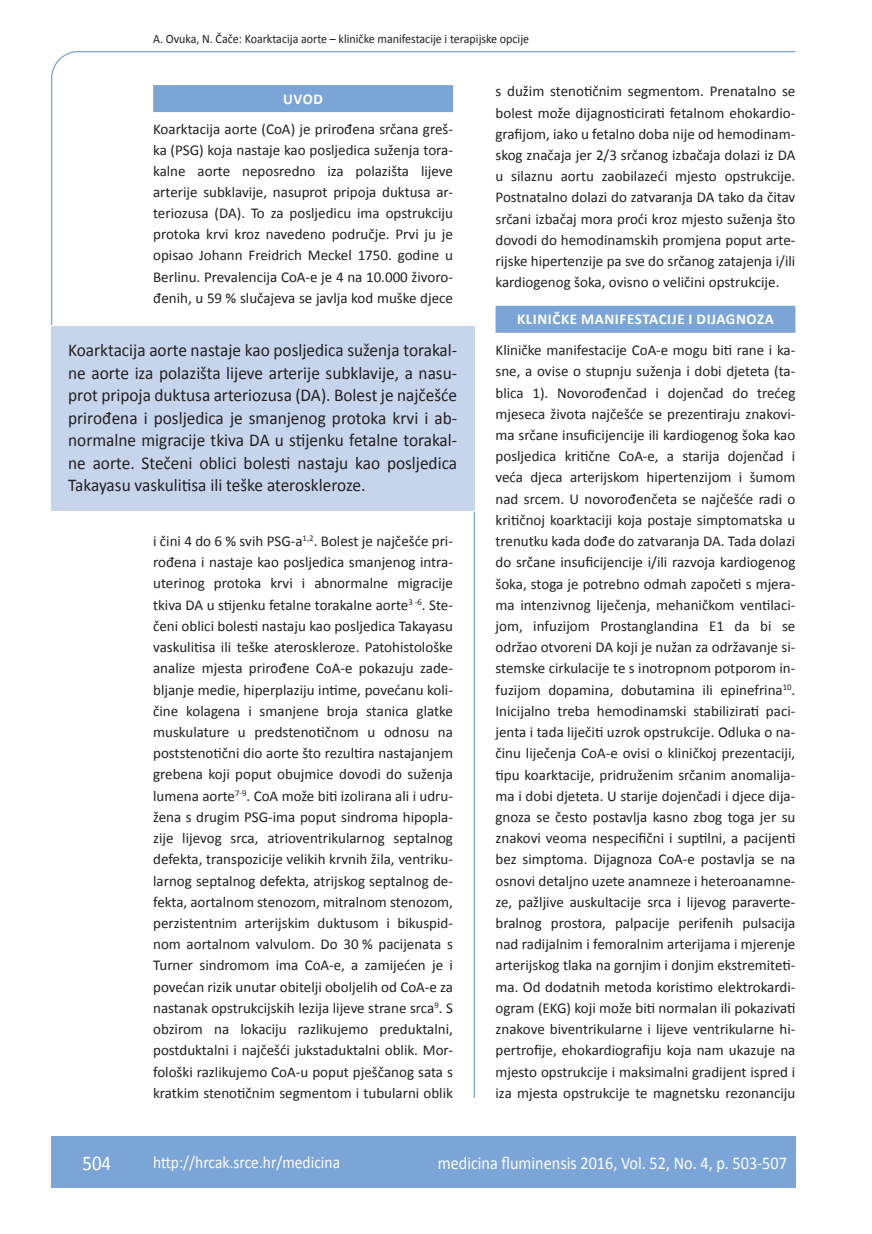
<style>
.page{position:relative;width:872px;height:1234px;background:#fff}
.page>*{position:absolute;margin:0;border:0;box-sizing:border-box;transform-origin:0 0}
.t1{font:21px "Calibri";color:#fff;scale:.9 1}
.t2{font:18px/22.5px "Calibri";color:#231f20;text-align:justify;scale:.96 1}
.t3{font:18px "Calibri";color:#fff;scale:.9 1}
.t4{font:17.25px "Calibri";color:#fff;scale:.9 1}
.t5{font:15px/21.1px "Calibri";color:#231f20;text-align:justify}
.t6{font:700 15px "Calibri";letter-spacing:.04em;color:#fff}
.t7{font:12.75px "Calibri";color:#231f20;scale:.94 1}
</style>
<div class="page">
<svg style="left:51px;top:51px;width:745px;height:275px"></svg>
<hr style="left:473px;top:512px;width:2px;height:585px;background:#7ca5d7">
<div style="left:51px;top:1135px;width:744px;height:51px;background:#7ca5d7"></div>
<div style="left:153px;top:85px;width:300px;height:27px;background:#7ca5d7"></div>
<div style="left:495px;top:306px;width:300px;height:27px;background:#7ca5d7"></div>
<div style="left:51px;top:325px;width:423px;height:185px;background:#c6d5ec"></div>
<p class="t7" style="left:153px;top:30px;width:401px">A. Ovuka, N. Čače: Koarktacija aorte – kliničke manifestacije i terapijske opcije</p>
<p class="t6" style="left:283px;top:90px;width:41px">UVOD</p>
<p class="t5" style="left:153px;top:118px;width:301px">Koarktacija aorte (CoA) je prirođena srčana greš&shy;ka (PSG) koja nastaje kao posljedica suženja tora&shy;kalne aorte neposredno iza polazišta lijeve arterije subklavije, nasuprot pripoja duktusa ar&shy;teriozusa (DA). To za posljedicu ima opstrukciju protoka krvi kroz navedeno područje. Prvi ju je opisao Johann Freidrich Meckel 1750. godine u Berlinu. Prevalencija CoA-e je 4 na 10.000 živoro&shy;đenih, u 59 % slučajeva se javlja kod muške djece</p>
<p class="t2" style="left:68px;top:338px;width:407px">Koarktacija aorte nastaje kao posljedica suženja torakal&shy;ne aorte iza polazišta lijeve arterije subklavije, a nasu&shy;prot pripoja duktusa arteriozusa (DA). Bolest je najčešće prirođena i posljedica je smanjenog protoka krvi i ab&shy;normalne migracije tkiva DA u stijenku fetalne torakal&shy;ne aorte. Stečeni oblici bolesti nastaju kao posljedica Takayasu vaskulitisa ili teške ateroskleroze.</p>
<p class="t5" style="left:153px;top:529px;width:301px">i čini 4 do 6 % svih PSG-a<sup>1,2</sup>. Bolest je najčešće pri&shy;rođena i nastaje kao posljedica smanjenog intra&shy;uterinog protoka krvi i abnormalne migracije tkiva DA u stijenku fetalne torakalne aorte<sup>3</sup> <sup>-6</sup>. Ste&shy;čeni oblici bolesti nastaju kao posljedica Takayasu vaskulitisa ili teške ateroskleroze. Patohistološke analize mjesta prirođene CoA-e pokazuju zade&shy;bljanje medie, hiperplaziju intime, povećanu koli&shy;čine kolagena i smanjene broja stanica glatke muskulature u predstenotičnom u odnosu na poststenotični dio aorte što rezultira nastajanjem grebena koji poput obujmice dovodi do suženja lumena aorte<sup>7-9</sup>. CoA može biti izolirana ali i udru&shy;žena s drugim PSG-ima poput sindroma hipopla&shy;zije lijevog srca, atrioventrikularnog septalnog defekta, transpozicije velikih krvnih žila, ventriku&shy;larnog septalnog defekta, atrijskog septalnog de&shy;fekta, aortalnom stenozom, mitralnom stenozom, perzistentnim arterijskim duktusom i bikuspid&shy;nom aortalnom valvulom. Do 30 % pacijenata s Turner sindromom ima CoA-e, a zamijećen je i povećan rizik unutar obitelji oboljelih od CoA-e za nastanak opstrukcijskih lezija lijeve strane srca<sup>9</sup>. S obzirom na lokaciju razlikujemo preduktalni, postduktalni i najčešći jukstaduktalni oblik. Mor&shy;fološki razlikujemo CoA-u poput pješčanog sata s kratkim stenotičnim segmentom i tubularni oblik</p>
<p class="t5" style="left:495px;top:80px;width:301px">s dužim stenotičnim segmentom. Prenatalno se bolest može dijagnosticirati fetalnom ehokardio&shy;grafijom, iako u fetalno doba nije od hemodinam&shy;skog značaja jer 2/3 srčanog izbačaja dolazi iz DA u silaznu aortu zaobilazeći mjesto opstrukcije.<br>Postnatalno dolazi do zatvaranja DA tako da čitav srčani izbačaj mora proći kroz mjesto suženja što dovodi do hemodinamskih promjena poput arte&shy;rijske hipertenzije pa sve do srčanog zatajenja i/ili kardiogenog šoka, ovisno o veličini opstrukcije.</p>
<p class="t6" style="left:517px;top:310px;width:258px">KLINIČKE MANIFESTACIJE I DIJAGNOZA</p>
<p class="t5" style="left:495px;top:339px;width:301px">Kliničke manifestacije CoA-e mogu biti rane i ka&shy;sne, a ovise o stupnju suženja i dobi djeteta (ta&shy;blica 1). Novorođenčad i dojenčad do trećeg mjeseca života najčešće se prezentiraju znakovi&shy;ma srčane insuficijencije ili kardiogenog šoka kao posljedica kritične CoA-e, a starija dojenčad i veća djeca arterijskom hipertenzijom i šumom nad srcem. U novorođenčeta se najčešće radi o kritičnoj koarktaciji koja postaje simptomatska u trenutku kada dođe do zatvaranja DA. Tada dolazi do srčane insuficijencije i/ili razvoja kardiogenog šoka, stoga je potrebno odmah započeti s mjera&shy;ma intenzivnog liječenja, mehaničkom ventilaci&shy;jom, infuzijom Prostanglandina E1 da bi se održao otvoreni DA koji je nužan za održavanje si&shy;stemske cirkulacije te s inotropnom potporom in&shy;fuzijom dopamina, dobutamina ili epinefrina<sup>10</sup>.<br>Inicijalno treba hemodinamski stabilizirati paci&shy;jenta i tada liječiti uzrok opstrukcije. Odluka o na&shy;činu liječenja CoA-e ovisi o kliničkoj prezentaciji, tipu koarktacije, pridruženim srčanim anomalija&shy;ma i dobi djeteta. U starije dojenčadi i djece dija&shy;gnoza se često postavlja kasno zbog toga jer su znakovi veoma nespecifični i suptilni, a pacijenti bez simptoma. Dijagnoza CoA-e postavlja se na osnovi detaljno uzete anamneze i heteroanamne&shy;ze, pažljive auskultacije srca i lijevog paraverte&shy;bralnog prostora, palpacije perifenih pulsacija nad radijalnim i femoralnim arterijama i mjerenje arterijskog tlaka na gornjim i donjim ekstremiteti&shy;ma. Od dodatnih metoda koristimo elektrokardi&shy;ogram (EKG) koji može biti normalan ili pokazivati znakove biventrikularne i lijeve ventrikularne hi&shy;pertrofije, ehokardiografiju koja nam ukazuje na mjesto opstrukcije i maksimalni gradijent ispred i iza mjesta opstrukcije te magnetsku rezonanciju</p>
<h1 class="t1" style="left:82px;top:1149px;width:33px">504</h1>
<p class="t4" style="left:153px;top:1150px;width:209px">http://hrcak.srce.hr/medicina</p>
<p class="t3" style="left:438px;top:1151px;width:389px">medicina fluminensis 2016, Vol. 52, No. 4, p. 503-507</p>
</div>
